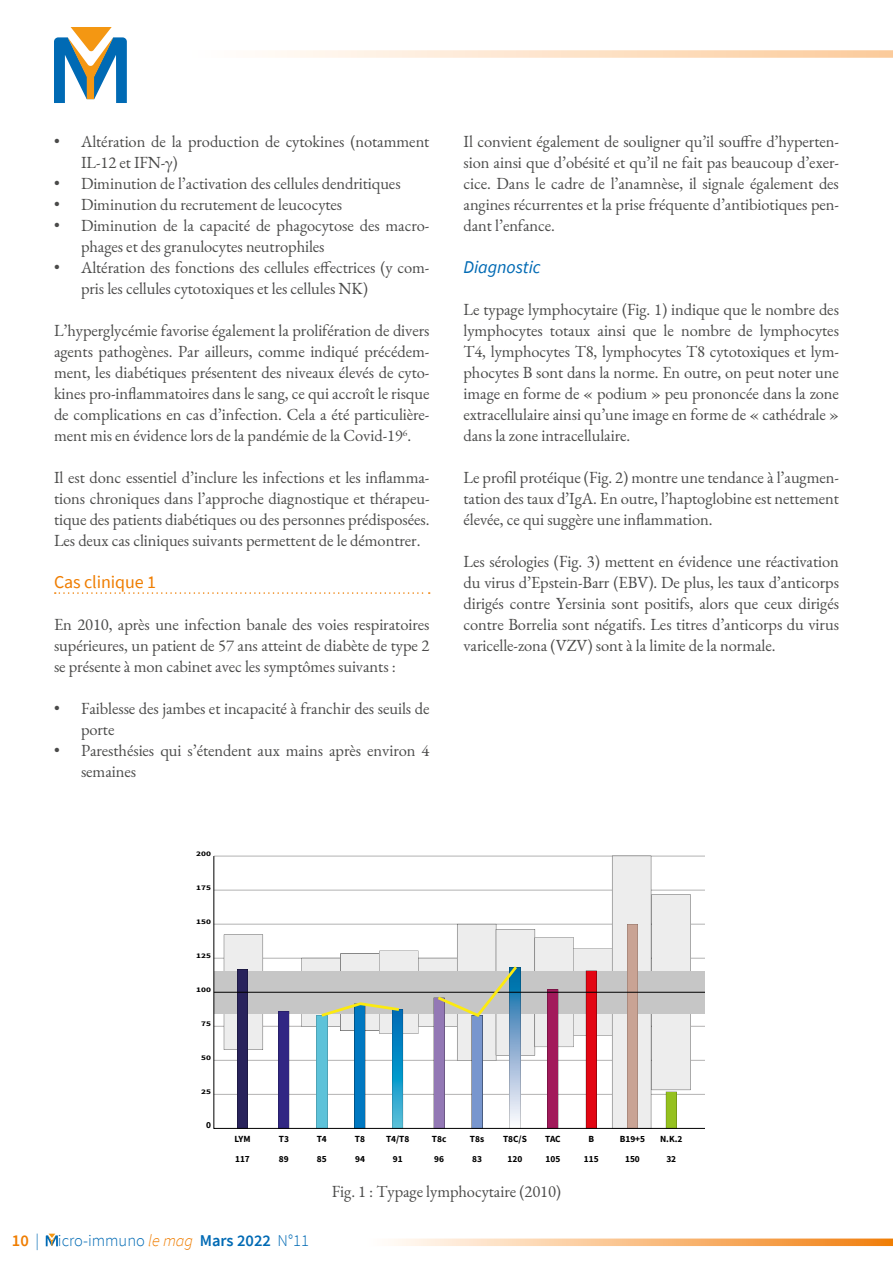
<style>
.page{position:relative;width:893px;height:1263px;background:#fff}
.page>*{position:absolute;margin:0;border:0;box-sizing:border-box;transform-origin:0 0}
.t1{font:18px "Source Sans Pro";letter-spacing:-.005em;color:#ef7d00}
.t2{font:italic 18px "Source Sans Pro";letter-spacing:-.005em;color:#006ab4}
.t3{font:16.5px/21px "EB Garamond";letter-spacing:-.005em;color:#4a4a49;text-align:justify}
.t4{font:300 16.5px "Source Sans Pro";color:#006ab4}
.t5{font:700 9.3px "Source Sans Pro";color:#000}
.t6{font:700 7.05px "Source Sans Pro";color:#000;scale:1.32 1}
.s1{font-weight:600;color:#ef7d00}
.s2{font-style:italic;color:#ef7d00}
.s3{font-weight:600}
</style>
<div class="page">
<svg style="left:268px;top:50px;width:625px;height:8px;background:#fde3ca"></svg>
<svg style="left:54px;top:27px;width:73px;height:76px"></svg>
<svg style="left:392px;top:1238px;width:501px;height:8px;background:#f9c18b"></svg>
<svg style="left:46px;top:1233px;width:12px;height:13px"></svg>
<svg style="left:55px;top:592px;width:375px;height:2px"></svg>
<svg style="left:213px;top:855px;width:491px;height:274px"></svg>
<svg style="left:224px;top:856px;width:467px;height:273px"></svg>
<p class="t3" style="left:81px;top:131px;width:350px;text-indent:-27px">• Altération de la production de cytokines (notamment<br>IL-12 et IFN-γ)</p>
<p class="t3" style="left:54px;top:173px;width:348px">• Diminution de l’activation des cellules dendritiques</p>
<p class="t3" style="left:54px;top:194px;width:290px">• Diminution du recrutement de leucocytes</p>
<p class="t3" style="left:81px;top:215px;width:350px;text-indent:-27px">• Diminution de la capacité de phagocytose des macro&shy;phages et des granulocytes neutrophiles</p>
<p class="t3" style="left:81px;top:257px;width:350px;text-indent:-27px">• Altération des fonctions des cellules effectrices (y com&shy;pris les cellules cytotoxiques et les cellules NK)</p>
<p class="t3" style="left:54px;top:320px;width:377px">L’hyperglycémie favorise également la prolifération de divers agents pathogènes. Par ailleurs, comme indiqué précédem&shy;ment, les diabétiques présentent des niveaux élevés de cyto&shy;kines pro-inflammatoires dans le sang, ce qui accroît le risque de complications en cas d’infection. Cela a été particulière&shy;ment mis en évidence lors de la pandémie de la Covid-19<sup>6</sup>.</p>
<p class="t3" style="left:54px;top:467px;width:377px">Il est donc essentiel d’inclure les infections et les inflamma&shy;tions chroniques dans l’approche diagnostique et thérapeu&shy;tique des patients diabétiques ou des personnes prédisposées.<br>Les deux cas cliniques suivants permettent de le démontrer.</p>
<p class="t1" style="left:54px;top:571px;width:104px">Cas clinique 1</p>
<p class="t3" style="left:54px;top:614px;width:377px">En 2010, après une infection banale des voies respiratoires supérieures, un patient de 57 ans atteint de diabète de type 2 se présente à mon cabinet avec les symptômes suivants :</p>
<p class="t3" style="left:81px;top:698px;width:350px;text-indent:-27px">• Faiblesse des jambes et incapacité à franchir des seuils de porte</p>
<p class="t3" style="left:81px;top:740px;width:350px;text-indent:-27px">• Paresthésies qui s’étendent aux mains après environ 4 semaines</p>
<p class="t6" style="left:196px;top:849px;width:13px">200</p>
<p class="t6" style="left:196px;top:883px;width:13px">175</p>
<p class="t6" style="left:196px;top:917px;width:13px">150</p>
<p class="t6" style="left:196px;top:951px;width:13px">125</p>
<p class="t6" style="left:196px;top:985px;width:13px">100</p>
<p class="t6" style="left:201px;top:1019px;width:9px">75</p>
<p class="t6" style="left:201px;top:1053px;width:9px">50</p>
<p class="t6" style="left:201px;top:1087px;width:9px">25</p>
<p class="t5" style="left:206px;top:1119px;width:6px">0</p>
<p class="t3" style="left:463px;top:131px;width:377px">Il convient également de souligner qu’il souffre d’hyperten&shy;sion ainsi que d’obésité et qu’il ne fait pas beaucoup d’exer&shy;cice. Dans le cadre de l’anamnèse, il signale également des angines récurrentes et la prise fréquente d’antibiotiques pen&shy;dant l’enfance.</p>
<p class="t2" style="left:463px;top:256px;width:79px">Diagnostic</p>
<p class="t3" style="left:463px;top:299px;width:377px">Le typage lymphocytaire (Fig. 1) indique que le nombre des lymphocytes totaux ainsi que le nombre de lymphocytes T4, lymphocytes T8, lymphocytes T8 cytotoxiques et lym&shy;phocytes B sont dans la norme. En outre, on peut noter une image en forme de « podium » peu prononcée dans la zone extracellulaire ainsi qu’une image en forme de « cathédrale » dans la zone intracellulaire.</p>
<p class="t3" style="left:463px;top:467px;width:377px">Le profil protéique (Fig. 2) montre une tendance à l’augmen&shy;tation des taux d’IgA. En outre, l’haptoglobine est nettement élevée, ce qui suggère une inflammation.</p>
<p class="t3" style="left:463px;top:551px;width:377px">Les sérologies (Fig. 3) mettent en évidence une réactivation du virus d’Epstein-Barr (EBV). De plus, les taux d’anticorps dirigés contre Yersinia sont positifs, alors que ceux dirigés contre Borrelia sont négatifs. Les titres d’anticorps du virus varicelle-zona (VZV) sont à la limite de la normale.</p>
<p class="t5" style="left:234px;top:1133px;width:18px">LYM</p>
<p class="t5" style="left:279px;top:1133px;width:12px">T3</p>
<p class="t5" style="left:317px;top:1133px;width:12px">T4</p>
<p class="t5" style="left:355px;top:1133px;width:12px">T8</p>
<p class="t5" style="left:386px;top:1133px;width:25px">T4/T8</p>
<p class="t5" style="left:432px;top:1133px;width:16px">T8c</p>
<p class="t5" style="left:470px;top:1133px;width:16px">T8s</p>
<p class="t5" style="left:503px;top:1133px;width:25px">T8C/S</p>
<p class="t5" style="left:545px;top:1133px;width:17px">TAC</p>
<p class="t5" style="left:588px;top:1133px;width:7px">B</p>
<p class="t5" style="left:620px;top:1133px;width:27px">B19+5</p>
<p class="t5" style="left:235px;top:1153px;width:16px">117</p>
<p class="t5" style="left:279px;top:1153px;width:11px">89</p>
<p class="t5" style="left:317px;top:1153px;width:11px">85</p>
<p class="t5" style="left:355px;top:1153px;width:11px">94</p>
<p class="t5" style="left:393px;top:1153px;width:11px">91</p>
<p class="t5" style="left:434px;top:1153px;width:11px">96</p>
<p class="t5" style="left:472px;top:1153px;width:11px">83</p>
<p class="t5" style="left:508px;top:1153px;width:16px">120</p>
<p class="t5" style="left:546px;top:1153px;width:16px">105</p>
<p class="t5" style="left:660px;top:1133px;width:24px">N.K.2</p>
<p class="t5" style="left:584px;top:1153px;width:16px">115</p>
<p class="t5" style="left:625px;top:1153px;width:16px">150</p>
<p class="t5" style="left:666px;top:1153px;width:11px">32</p>
<p class="t4" style="left:12px;top:1231px;width:299px"><span class="s1">10</span> | icro-immuno <span class="s2">le mag</span> <span class="s3">Mars 2022</span> N°11</p>
<p class="t3" style="left:332px;top:1181px;width:231px">Fig. 1 : Typage lymphocytaire (2010)</p>
</div>
